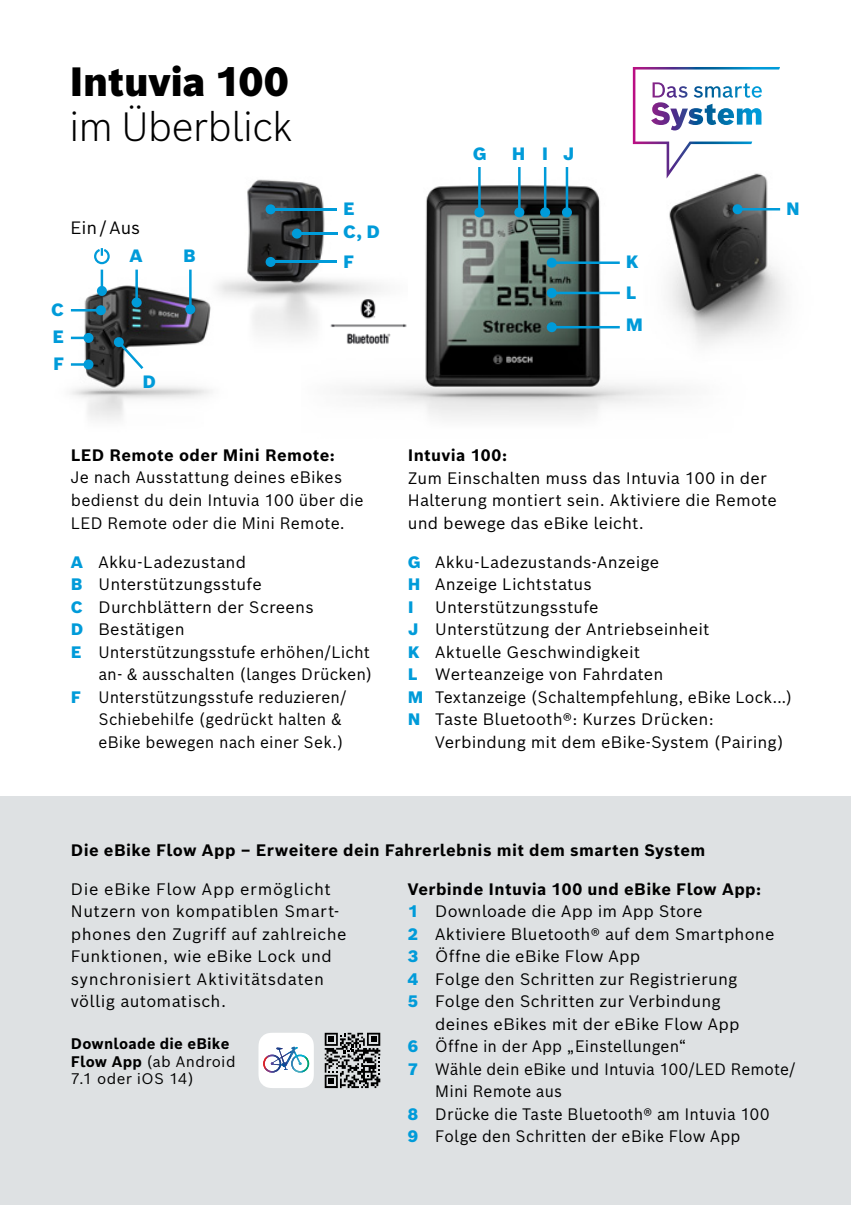
<style>
.page{position:relative;width:851px;height:1205px;background:#fff}
.page>*{position:absolute;margin:0;border:0;box-sizing:border-box;transform-origin:0 0}
.t1{font:300 40px "Bosch Sans";letter-spacing:-.02em;color:#000}
.t2{font:900 40px "Bosch Sans";letter-spacing:-.01em;color:#000}
.t3{font:900 17.5px/27px "Bosch Sans";color:#009bd9;text-align:justify}
.t4{font:17.5px "Bosch Sans";color:#000}
.t5{font:16.25px/22.5px "Bosch Sans";letter-spacing:.01em;color:#000}
.t6{font:16.25px "Bosch Sans";letter-spacing:.01em;color:#000;scale:.95 1}
.t7{font:700 16.25px "Bosch Sans";letter-spacing:.02em;color:#000}
.t8{font:700 15px/17.5px "Bosch Sans";letter-spacing:.015em;color:#000}
.s1{font-weight:900;color:#009bd9}
.s2{font-weight:400}
</style>
<div class="page">
<img style="left:70px;top:269px;width:140px;height:151px">
<img style="left:171px;top:179px;width:130px;height:176px">
<img style="left:301px;top:167px;width:485px;height:251px">
<svg style="left:632px;top:67px;width:148px;height:112px"></svg>
<hr style="left:71px;top:309px;width:30px;height:2px;background:#009bd9">
<div style="left:96px;top:305px;width:10px;height:10px;background:#009bd9;border-radius:50%"></div>
<svg style="left:71px;top:337px;width:12px;height:2px"></svg>
<div style="left:83px;top:333px;width:10px;height:10px;background:#009bd9;border-radius:50%"></div>
<hr style="left:71px;top:363px;width:17px;height:3px;background:#009bd9">
<div style="left:83px;top:359px;width:10px;height:10px;background:#009bd9;border-radius:50%"></div>
<svg style="left:113px;top:336px;width:33px;height:36px"></svg>
<hr style="left:101px;top:270px;width:2px;height:21px;background:#009bd9">
<div style="left:97px;top:286px;width:10px;height:10px;background:#009bd9;border-radius:50%"></div>
<hr style="left:135px;top:270px;width:3px;height:32px;background:#009bd9">
<div style="left:132px;top:297px;width:10px;height:10px;background:#009bd9;border-radius:50%"></div>
<hr style="left:189px;top:270px;width:2px;height:39px;background:#009bd9">
<div style="left:185px;top:304px;width:10px;height:10px;background:#009bd9;border-radius:50%"></div>
<div style="left:265px;top:257px;width:10px;height:10px;background:#009bd9;border-radius:50%"></div>
<hr style="left:270px;top:261px;width:67px;height:2px;background:#009bd9">
<div style="left:265px;top:204px;width:10px;height:10px;background:#009bd9;border-radius:50%"></div>
<hr style="left:270px;top:208px;width:67px;height:3px;background:#009bd9">
<svg style="left:292px;top:229px;width:10px;height:10px"></svg>
<hr style="left:295px;top:232px;width:42px;height:3px;background:#009bd9">
<div style="left:474px;top:207px;width:10px;height:10px;background:#009bd9;border-radius:50%"></div>
<hr style="left:478px;top:167px;width:2px;height:45px;background:#009bd9">
<div style="left:514px;top:207px;width:10px;height:10px;background:#009bd9;border-radius:50%"></div>
<hr style="left:518px;top:167px;width:2px;height:45px;background:#009bd9">
<div style="left:540px;top:207px;width:10px;height:10px;background:#009bd9;border-radius:50%"></div>
<hr style="left:544px;top:167px;width:2px;height:45px;background:#009bd9">
<div style="left:562px;top:207px;width:10px;height:10px;background:#009bd9;border-radius:50%"></div>
<hr style="left:565px;top:167px;width:3px;height:45px;background:#009bd9">
<svg style="left:546px;top:258px;width:10px;height:10px"></svg>
<hr style="left:550px;top:261px;width:69px;height:3px;background:#009bd9">
<div style="left:546px;top:288px;width:10px;height:10px;background:#009bd9;border-radius:50%"></div>
<hr style="left:550px;top:292px;width:69px;height:2px;background:#009bd9">
<div style="left:546px;top:322px;width:10px;height:10px;background:#009bd9;border-radius:50%"></div>
<hr style="left:550px;top:326px;width:69px;height:2px;background:#009bd9">
<hr style="left:737px;top:208px;width:43px;height:2px;background:#009bd9">
<div style="left:732px;top:204px;width:10px;height:10px;background:#009bd9;border-radius:50%"></div>
<svg style="left:94px;top:248px;width:16px;height:17px"></svg>
<div style="left:0;top:796px;width:850px;height:409px;background:#dee1e3"></div>
<svg style="left:258px;top:1033px;width:56px;height:55px"></svg>
<svg style="left:325px;top:1033px;width:55px;height:55px"></svg>
<img style="left:328px;top:290px;width:81px;height:57px">
<h1 class="t2" style="left:69px;top:55px;width:221px">Intuvia 100</h1>
<h1 class="t1" style="left:69px;top:99px;width:225px">im Überblick</h1>
<p class="t4" style="left:71px;top:216px;width:71px">Ein / Aus</p>
<p class="t3" style="left:343px;top:195px;width:13px">E</p>
<p class="t3" style="left:343px;top:218px;width:38px">C, D</p>
<p class="t3" style="left:51px;top:296px;width:14px">C E F</p>
<p class="t3" style="left:129px;top:242px;width:15px">A</p>
<p class="t3" style="left:183px;top:242px;width:14px">B</p>
<p class="t3" style="left:343px;top:248px;width:13px">F</p>
<p class="t3" style="left:142px;top:368px;width:15px">D</p>
<p class="t7" style="left:71px;top:444px;width:265px">LED Remote oder Mini Remote:</p>
<p class="t5" style="left:71px;top:466px;width:294px">Je nach Ausstattung deines eBikes bedienst du dein Intuvia 100 über die<br>LED Remote oder die Mini Remote.</p>
<p class="t5" style="left:71px;top:550px;width:177px"><span class="s1">A</span> Akku-Ladezustand</p>
<p class="t5" style="left:71px;top:572px;width:192px"><span class="s1">B</span> Unterstützungsstufe</p>
<p class="t5" style="left:71px;top:595px;width:244px"><span class="s1">C</span> Durchblättern der Screens</p>
<p class="t5" style="left:71px;top:617px;width:115px"><span class="s1">D</span> Bestätigen</p>
<p class="t5" style="left:71px;top:640px;width:300px"><span class="s1">E</span> Unterstützungsstufe erhöhen/Licht</p>
<p class="t5" style="left:98px;top:662px;width:275px">an- &amp; ausschalten (langes Drücken)</p>
<p class="t6" style="left:71px;top:686px;width:292px"><span class="s1">F</span> Unterstützungsstufe reduzieren/</p>
<p class="t6" style="left:98px;top:708px;width:257px">Schiebehilfe (gedrückt halten &amp;</p>
<p class="t6" style="left:98px;top:731px;width:259px">eBike bewegen nach einer Sek.)</p>
<p class="t3" style="left:473px;top:140px;width:16px">G</p>
<p class="t3" style="left:512px;top:140px;width:64px">HIJ</p>
<p class="t3" style="left:625px;top:246px;width:19px;line-height:31.5px;text-align:left">K<br>L<br>M</p>
<p class="t3" style="left:786px;top:195px;width:15px">N</p>
<p class="t7" style="left:407px;top:444px;width:101px">Intuvia 100:</p>
<p class="t5" style="left:407px;top:466px;width:370px">Zum Einschalten muss das Intuvia 100 in der<br>Halterung montiert sein. Aktiviere die Remote und bewege das eBike leicht.</p>
<p class="t5" style="left:407px;top:550px;width:253px"><span class="s1">G</span> Akku-Ladezustands-Anzeige<br><span class="s1">H</span> Anzeige Lichtstatus<br><span class="s1">I</span></p>
<p class="t5" style="left:407px;top:595px;width:386px;text-indent:27px">Unterstützungsstufe<br><span class="s1">J</span> Unterstützung der Antriebseinheit<br><span class="s1">K</span> Aktuelle Geschwindigkeit<br><span class="s1">L</span> Werteanzeige von Fahrdaten<br><span class="s1">M</span> Textanzeige (Schaltempfehlung, eBike Lock...)<br><span class="s1">N</span> Taste Bluetooth®: Kurzes Drücken:</p>
<p class="t5" style="left:435px;top:730px;width:350px">Verbindung mit dem eBike-System (Pairing)</p>
<p class="t7" style="left:71px;top:839px;width:636px">Die eBike Flow App – Erweitere dein Fahrerlebnis mit dem smarten System</p>
<p class="t7" style="left:407px;top:878px;width:355px">Verbinde Intuvia 100 und eBike Flow App:</p>
<p class="t5" style="left:71px;top:877px;width:277px">Die eBike Flow App ermöglicht<br>Nutzern von kompatiblen Smart&shy;phones den Zugriff auf zahlreiche<br>Funktionen, wie eBike Lock und synchronisiert Aktivitätsdaten völlig automatisch.</p>
<p class="t5" style="left:407px;top:899px;width:296px"><span class="s1">1</span> Downloade die App im App Store</p>
<p class="t5" style="left:407px;top:922px;width:368px"><span class="s1">2</span> Aktiviere Bluetooth® auf dem Smartphone</p>
<p class="t5" style="left:407px;top:944px;width:234px"><span class="s1">3</span> Öffne die eBike Flow App</p>
<p class="t5" style="left:407px;top:967px;width:331px"><span class="s1">4</span> Folge den Schritten zur Registrierung</p>
<p class="t5" style="left:407px;top:989px;width:314px"><span class="s1">5</span> Folge den Schritten zur Verbindung</p>
<p class="t5" style="left:435px;top:1012px;width:306px">deines eBikes mit der eBike Flow App</p>
<p class="t6" style="left:407px;top:1035px;width:295px"><span class="s1">6</span> Öffne in der App „Einstellungen“</p>
<p class="t6" style="left:407px;top:1058px;width:410px"><span class="s1">7</span> Wähle dein eBike und Intuvia 100/LED Remote/</p>
<p class="t6" style="left:435px;top:1080px;width:135px">Mini Remote aus</p>
<p class="t6" style="left:407px;top:1103px;width:382px"><span class="s1">8</span> Drücke die Taste Bluetooth® am Intuvia 100</p>
<p class="t6" style="left:407px;top:1125px;width:351px"><span class="s1">9</span> Folge den Schritten der eBike Flow App</p>
<p class="t8" style="left:71px;top:1035px;width:166px">Downloade die eBike<br>Flow App <span class="s2">(ab Android<br>7.1 oder iOS 14)</span></p>
</div>
